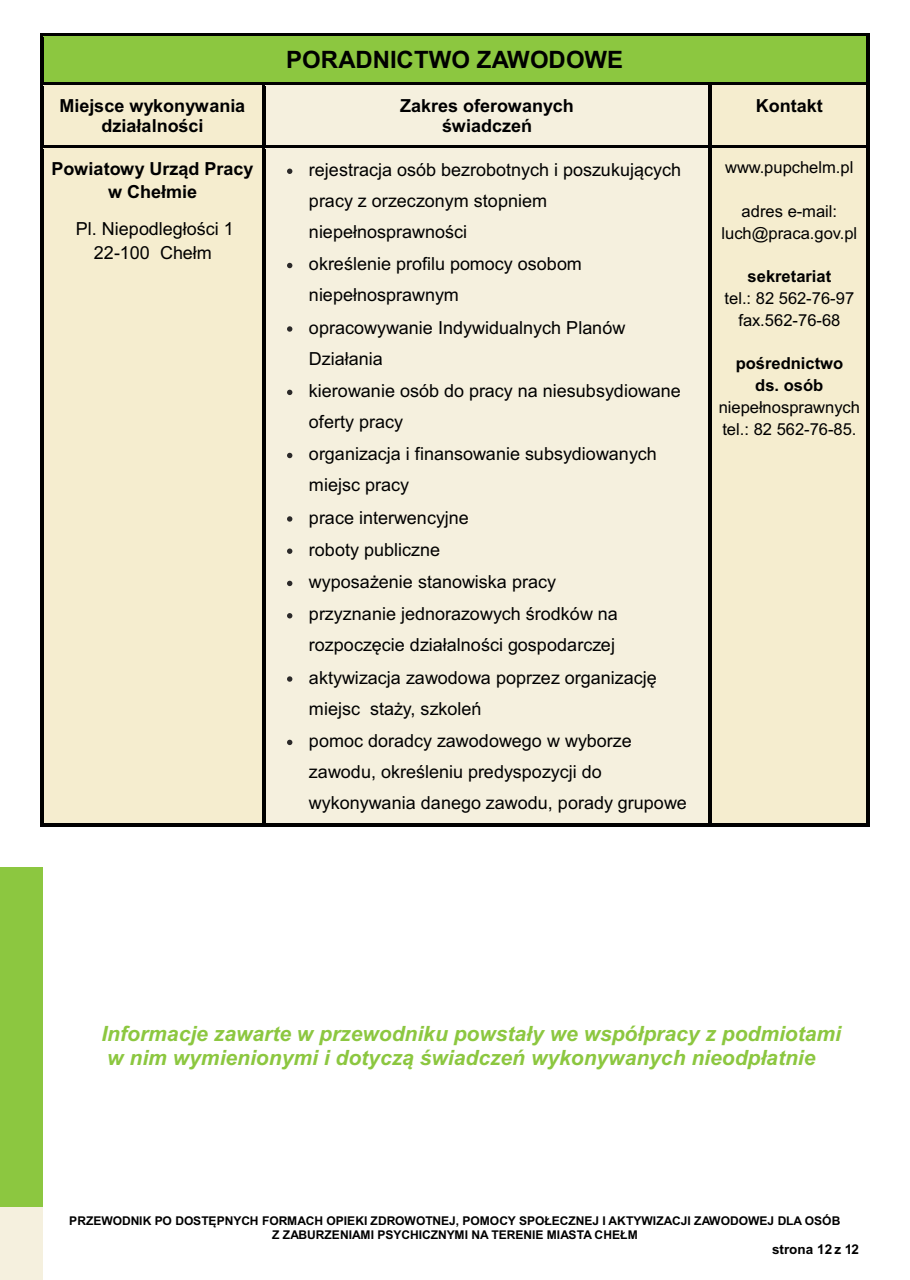
<style>
.page{position:relative;width:910px;height:1280px;background:#fff}
.page>*{position:absolute;margin:0;border:0;box-sizing:border-box;transform-origin:0 0}
.t1{font:700 24px "Arial";color:#000}
.t2{font:italic 700 21px/23.9px "Arial";color:#8cc740}
.t3{font:18px/31.7px "Arial";color:#000;text-align:center}
.t4{font:700 18px/20.7px "Arial";color:#000;text-align:center}
.t5{font:16.5px/21.9px "Arial";color:#000;text-align:center}
.t6{font:700 16.5px/21.8px "Arial";color:#000;text-align:center}
.t7{font:700 13.5px "Arial";color:#000}
.t8{font:700 12px/13.8px "Arial";color:#000;text-align:center}
</style>
<div class="page">
<div style="left:0;top:867px;width:43px;height:341px;background:#8cc740"></div>
<div style="left:0;top:1208px;width:43px;height:72px;background:#f5f0de"></div>
<div style="left:43px;top:37px;width:7px;height:46px;background:#8cc740"></div>
<div style="left:860px;top:37px;width:7px;height:46px;background:#8cc740"></div>
<div style="left:50px;top:37px;width:810px;height:46px;background:#8cc740"></div>
<hr style="left:43px;top:34px;width:824px;height:3px;background:#000">
<hr style="left:40px;top:37px;width:3px;height:46px;background:#000">
<hr style="left:867px;top:37px;width:3px;height:46px;background:#000">
<div style="left:43px;top:86px;width:7px;height:59px;background:#f5edcf"></div>
<div style="left:256px;top:86px;width:6px;height:59px;background:#f5edcf"></div>
<div style="left:50px;top:86px;width:206px;height:30px;background:#f5edcf"></div>
<div style="left:50px;top:116px;width:206px;height:29px;background:#f5edcf"></div>
<div style="left:265px;top:86px;width:7px;height:59px;background:#f5f0de"></div>
<div style="left:702px;top:86px;width:7px;height:59px;background:#f5f0de"></div>
<div style="left:272px;top:86px;width:430px;height:30px;background:#f5f0de"></div>
<div style="left:272px;top:116px;width:430px;height:29px;background:#f5f0de"></div>
<div style="left:712px;top:86px;width:6px;height:39px;background:#f5edcf"></div>
<div style="left:860px;top:86px;width:7px;height:39px;background:#f5edcf"></div>
<div style="left:712px;top:125px;width:155px;height:20px;background:#f5edcf"></div>
<div style="left:718px;top:86px;width:142px;height:39px;background:#f5edcf"></div>
<hr style="left:43px;top:83px;width:219px;height:3px;background:#000">
<hr style="left:265px;top:83px;width:444px;height:3px;background:#000">
<hr style="left:712px;top:83px;width:155px;height:3px;background:#000">
<hr style="left:40px;top:86px;width:3px;height:59px;background:#000">
<hr style="left:262px;top:86px;width:3px;height:59px;background:#000">
<hr style="left:709px;top:86px;width:3px;height:59px;background:#000">
<hr style="left:867px;top:86px;width:3px;height:59px;background:#000">
<div style="left:43px;top:149px;width:7px;height:125px;background:#f5edcf"></div>
<div style="left:256px;top:149px;width:6px;height:125px;background:#f5edcf"></div>
<div style="left:43px;top:274px;width:219px;height:549px;background:#f5edcf"></div>
<div style="left:50px;top:149px;width:206px;height:33px;background:#f5edcf"></div>
<div style="left:50px;top:182px;width:206px;height:23px;background:#f5edcf"></div>
<div style="left:50px;top:205px;width:206px;height:21px;background:#f5edcf"></div>
<div style="left:50px;top:226px;width:206px;height:24px;background:#f5edcf"></div>
<div style="left:50px;top:250px;width:206px;height:24px;background:#f5edcf"></div>
<div style="left:265px;top:149px;width:7px;height:674px;background:#f5f0de"></div>
<div style="left:702px;top:149px;width:7px;height:674px;background:#f5f0de"></div>
<div style="left:272px;top:149px;width:430px;height:41px;background:#f5f0de"></div>
<div style="left:272px;top:190px;width:430px;height:31px;background:#f5f0de"></div>
<div style="left:272px;top:221px;width:430px;height:31px;background:#f5f0de"></div>
<div style="left:272px;top:252px;width:430px;height:32px;background:#f5f0de"></div>
<div style="left:272px;top:284px;width:430px;height:32px;background:#f5f0de"></div>
<div style="left:272px;top:316px;width:430px;height:32px;background:#f5f0de"></div>
<div style="left:272px;top:348px;width:430px;height:31px;background:#f5f0de"></div>
<div style="left:272px;top:379px;width:430px;height:32px;background:#f5f0de"></div>
<div style="left:272px;top:411px;width:430px;height:31px;background:#f5f0de"></div>
<div style="left:272px;top:442px;width:430px;height:32px;background:#f5f0de"></div>
<div style="left:272px;top:474px;width:430px;height:31px;background:#f5f0de"></div>
<div style="left:272px;top:505px;width:430px;height:33px;background:#f5f0de"></div>
<div style="left:272px;top:538px;width:430px;height:32px;background:#f5f0de"></div>
<div style="left:272px;top:570px;width:430px;height:32px;background:#f5f0de"></div>
<div style="left:272px;top:602px;width:430px;height:33px;background:#f5f0de"></div>
<div style="left:272px;top:635px;width:430px;height:30px;background:#f5f0de"></div>
<div style="left:272px;top:665px;width:430px;height:33px;background:#f5f0de"></div>
<div style="left:272px;top:698px;width:430px;height:31px;background:#f5f0de"></div>
<div style="left:272px;top:729px;width:430px;height:32px;background:#f5f0de"></div>
<div style="left:272px;top:761px;width:430px;height:31px;background:#f5f0de"></div>
<div style="left:272px;top:792px;width:430px;height:31px;background:#f5f0de"></div>
<div style="left:712px;top:149px;width:6px;height:314px;background:#f5edcf"></div>
<div style="left:860px;top:149px;width:7px;height:314px;background:#f5edcf"></div>
<div style="left:712px;top:463px;width:155px;height:360px;background:#f5edcf"></div>
<div style="left:718px;top:149px;width:142px;height:31px;background:#f5edcf"></div>
<div style="left:718px;top:180px;width:142px;height:21px;background:#f5edcf"></div>
<div style="left:718px;top:201px;width:142px;height:22px;background:#f5edcf"></div>
<div style="left:718px;top:223px;width:142px;height:22px;background:#f5edcf"></div>
<div style="left:718px;top:245px;width:142px;height:22px;background:#f5edcf"></div>
<div style="left:718px;top:267px;width:142px;height:22px;background:#f5edcf"></div>
<div style="left:718px;top:289px;width:142px;height:21px;background:#f5edcf"></div>
<div style="left:718px;top:310px;width:142px;height:22px;background:#f5edcf"></div>
<div style="left:718px;top:332px;width:142px;height:22px;background:#f5edcf"></div>
<div style="left:718px;top:354px;width:142px;height:22px;background:#f5edcf"></div>
<div style="left:718px;top:376px;width:142px;height:22px;background:#f5edcf"></div>
<div style="left:718px;top:398px;width:142px;height:22px;background:#f5edcf"></div>
<div style="left:718px;top:420px;width:142px;height:22px;background:#f5edcf"></div>
<div style="left:718px;top:442px;width:142px;height:21px;background:#f5edcf"></div>
<svg style="left:40px;top:145px;width:3px;height:4px"></svg>
<svg style="left:43px;top:145px;width:219px;height:4px"></svg>
<svg style="left:262px;top:145px;width:3px;height:4px"></svg>
<svg style="left:265px;top:145px;width:444px;height:4px;background:#3d3b37"></svg>
<svg style="left:709px;top:145px;width:3px;height:4px"></svg>
<svg style="left:712px;top:145px;width:155px;height:4px"></svg>
<svg style="left:867px;top:145px;width:3px;height:4px"></svg>
<hr style="left:40px;top:149px;width:3px;height:674px;background:#000">
<hr style="left:43px;top:823px;width:219px;height:3px;background:#000">
<hr style="left:262px;top:149px;width:3px;height:674px;background:#000">
<hr style="left:265px;top:823px;width:444px;height:3px;background:#000">
<hr style="left:709px;top:149px;width:3px;height:674px;background:#000">
<hr style="left:712px;top:823px;width:155px;height:3px;background:#000">
<hr style="left:867px;top:149px;width:3px;height:674px;background:#000">
<svg style="left:287px;top:169px;width:5px;height:5px"></svg>
<svg style="left:287px;top:263px;width:5px;height:5px"></svg>
<svg style="left:287px;top:326px;width:5px;height:6px"></svg>
<svg style="left:287px;top:390px;width:5px;height:5px"></svg>
<svg style="left:287px;top:453px;width:5px;height:5px"></svg>
<svg style="left:287px;top:516px;width:5px;height:6px"></svg>
<svg style="left:287px;top:548px;width:5px;height:6px"></svg>
<svg style="left:287px;top:581px;width:5px;height:5px"></svg>
<svg style="left:287px;top:613px;width:5px;height:5px"></svg>
<svg style="left:287px;top:676px;width:5px;height:6px"></svg>
<svg style="left:287px;top:740px;width:5px;height:5px"></svg>
<h1 class="t1" style="left:286px;top:51px;width:338px">PORADNICTWO ZAWODOWE</h1>
<p class="t4" style="left:59px;top:97px;width:187px">Miejsce wykonywania działalności</p>
<p class="t4" style="left:400px;top:97px;width:175px">Zakres oferowanych świadczeń</p>
<p class="t4" style="left:756px;top:97px;width:68px">Kontakt</p>
<p class="t4" style="left:51px;top:158px;width:204px;line-height:23.7px">Powiatowy Urząd Pracy w Chełmie</p>
<p class="t3" style="left:76px;top:218px;width:160px;line-height:24px">Pl. Niepodległości 1<br>22-100 Chełm</p>
<p class="t3" style="left:309px;top:155px;width:379px;text-align:left">rejestracja osób bezrobotnych i poszukujących pracy z orzeczonym stopniem niepełnosprawności<br>określenie profilu pomocy osobom niepełnosprawnym<br>opracowywanie Indywidualnych Planów<br>Działania<br>kierowanie osób do pracy na niesubsydiowane oferty pracy<br>organizacja i finansowanie subsydiowanych miejsc pracy<br>prace interwencyjne<br>roboty publiczne<br>wyposażenie stanowiska pracy<br>przyznanie jednorazowych środków na rozpoczęcie działalności gospodarczej aktywizacja zawodowa poprzez organizację miejsc staży, szkoleń<br>pomoc doradcy zawodowego w wyborze zawodu, określeniu predyspozycji do wykonywania danego zawodu, porady grupowe</p>
<p class="t5" style="left:725px;top:158px;width:130px">www.pupchelm.pl</p>
<p class="t5" style="left:721px;top:201px;width:137px">adres e-mail: luch@praca.gov.pl</p>
<p class="t6" style="left:748px;top:267px;width:85px">sekretariat</p>
<p class="t5" style="left:724px;top:289px;width:131px">tel.: 82 562-76-97 fax.562-76-68</p>
<p class="t6" style="left:736px;top:354px;width:109px">pośrednictwo ds. osób</p>
<p class="t5" style="left:719px;top:398px;width:143px;text-align:left">niepełnosprawnych tel.: 82 562-76-85.</p>
<p class="t2" style="left:101px;top:1024px;width:741px">Informacje zawarte w przewodniku powstały we współpracy z podmiotami w nim wymienionymi i dotyczą świadczeń wykonywanych nieodpłatnie</p>
<p class="t8" style="left:69px;top:1215px;width:772px">PRZEWODNIK PO DOSTĘPNYCH FORMACH OPIEKI ZDROWOTNEJ, POMOCY SPOŁECZNEJ I AKTYWIZACJI ZAWODOWEJ DLA OSÓB<br>Z ZABURZENIAMI PSYCHICZNYMI NA TERENIE MIASTA CHEŁM</p>
<p class="t7" style="left:772px;top:1244px;width:89px">strona 12 z 12</p>
</div>
